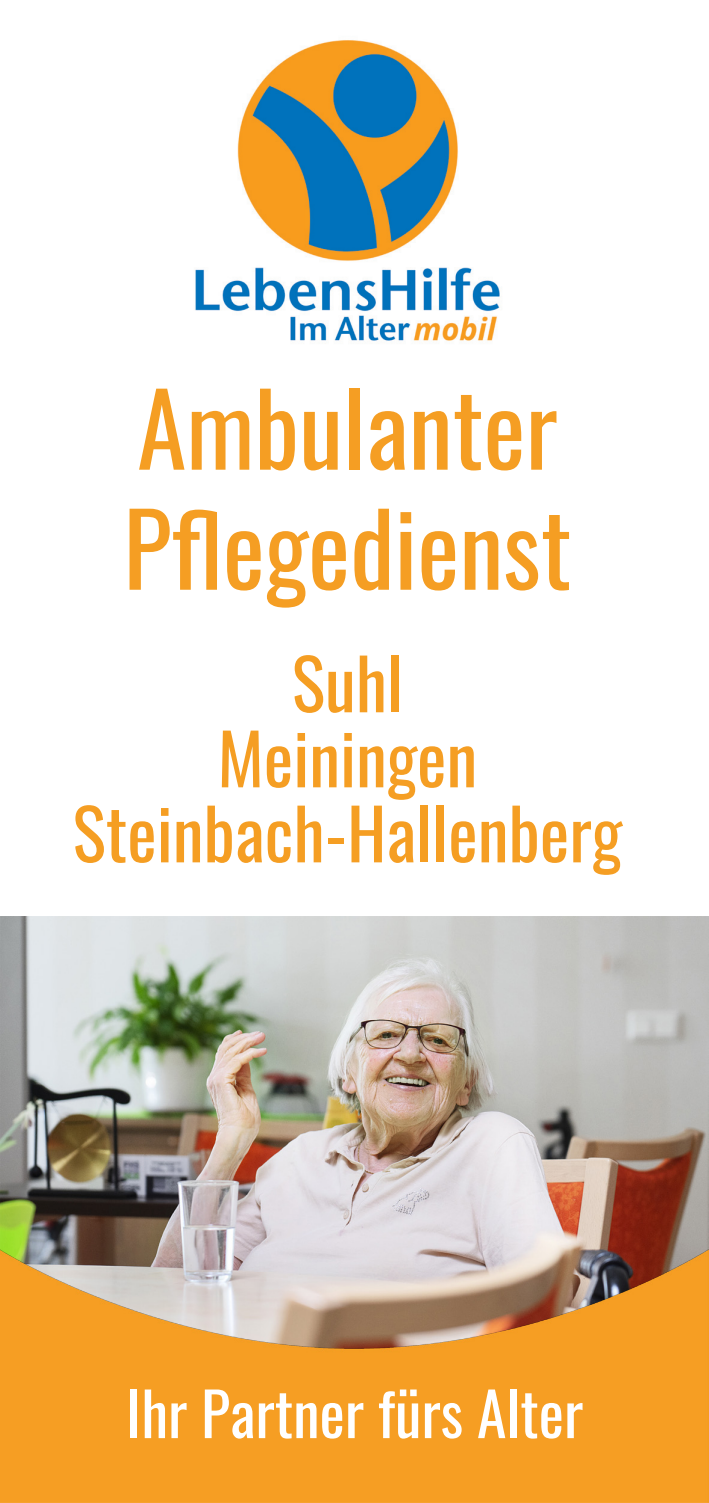
<style>
.page{position:relative;width:709px;height:1503px;background:#fff}
.page>*{position:absolute;margin:0;border:0;box-sizing:border-box;transform-origin:0 0}
.t1{font:100px "Oswald";color:#f59e23}
.t2{font:70px "Oswald";color:#f59e23}
.t3{font:60px "Oswald";color:#fff}
</style>
<div class="page">
<img style="left:0;top:916px;width:709px;height:228px">
<img style="left:0;top:1144px;width:709px;height:358px">
<img style="left:195px;top:40px;width:305px;height:301px">
<p class="t1" style="left:137px;top:340px;width:422px">Ambulanter</p>
<p class="t1" style="left:123px;top:460px;width:450px">Pflegedienst</p>
<p class="t2" style="left:292px;top:621px;width:113px">Suhl</p>
<p class="t2" style="left:217px;top:696px;width:261px">Meiningen</p>
<p class="t2" style="left:73px;top:771px;width:551px">Steinbach-Hallenberg</p>
<p class="t3" style="left:126px;top:1360px;width:458px">Ihr Partner fürs Alter</p>
</div>
